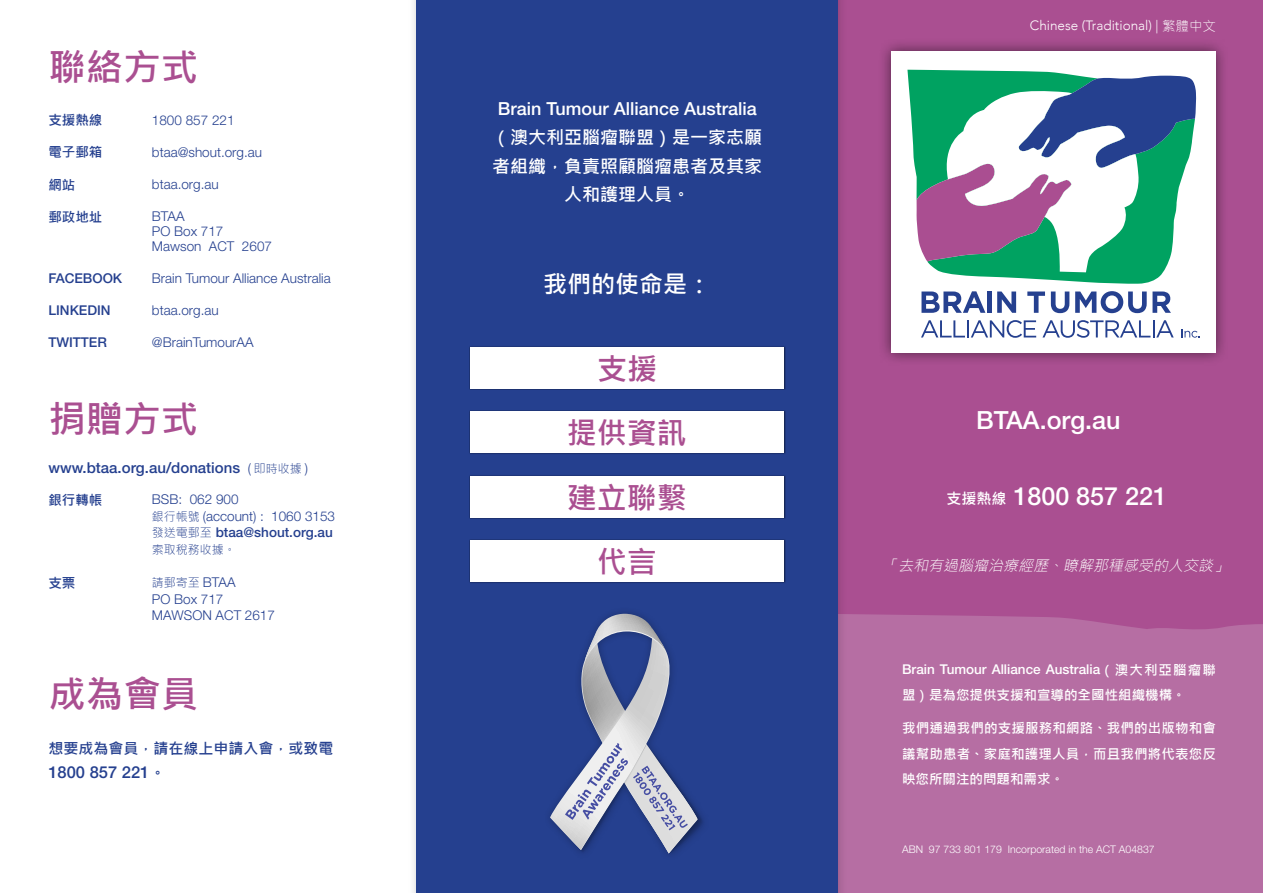
<style>
.page{position:relative;width:1263px;height:893px;background:#fff}
.page>*{position:absolute;margin:0;border:0;box-sizing:border-box;transform-origin:0 0}
.t1{font:37.5px "Microsoft Jheng Hei UI Bold";color:#aa4f91}
.t2{font:30px/64.5px "Microsoft Jheng Hei UI Bold";color:#aa4f91;text-align:center}
.t3{font:500 25.05px "Helvetica Neue LT Std";color:#fff}
.t4{font:24px "Microsoft Jheng Hei UI Bold";color:#fff}
.t5{font:18px/28.5px "Microsoft Jheng Hei UI Bold";color:#fff;text-align:center}
.t6{font:500 18px "Helvetica Neue LT Std";color:#fff}
.t7{font:500 16.5px "Helvetica Neue LT Std";color:#25408f}
.t8{font:500 15px "Helvetica Neue LT Std";color:#25408f}
.t9{font:italic 15px "Microsoft Jheng Hei UI Light";color:#fff}
.t10{font:15px "Microsoft Jheng Hei UI Bold";color:#25408f}
.t11{font:300 13.5px/15px "Helvetica Neue LT Std";color:#25408f}
.t12{font:13.5px/25.5px "Microsoft Jheng Hei UI Bold";letter-spacing:.01em;color:#fff;text-align:justify}
.t13{font:500 13.5px "Helvetica Neue LT";color:#fff}
.t14{font:300 13.5px "Avenir";color:#fff}
.t15{font:500 13.5px "Helvetica Neue LT Std";color:#25408f}
.t16{font:500 13.5px "Helvetica Neue LT";color:#25408f}
.t17{font:13.5px "Microsoft Jheng Hei UI Bold";color:#25408f}
.t18{font:12px "Microsoft Jheng Hei UI Light";color:#25408f}
.t19{font:300 10.5px "Helvetica Neue LT Std";color:#fff}
.s1{font-weight:300;font-size:13.5px}
.s2{font-family:"Microsoft Jheng Hei UI Light";font-weight:400;font-size:12px}
.s3{font-family:"Helvetica Neue LT Std";font-weight:300;font-size:13.5px}
.s4{font-family:"Microsoft Jheng Hei UI Bold";font-weight:400}
.s5{font-family:"Microsoft Jheng Hei UI Light";font-weight:400}
.s6{font-family:"Microsoft Jheng Hei UI Bold";font-weight:400;font-size:15px}
</style>
<div class="page">
<div style="left:838px;top:0;width:425px;height:893px;background:#aa4f91"></div>
<div style="left:847px;top:614px;width:416px;height:279px;background:#b66ea3"></div>
<div style="left:407px;top:0;width:440px;height:893px;background:#000;opacity:.2"></div>
<div style="left:417px;top:0;width:421px;height:893px;background:#25408f"></div>
<div style="left:878px;top:38px;width:351px;height:327px;background:#000;opacity:.53"></div>
<div style="left:891px;top:51px;width:325px;height:301px;background:#fff"></div>
<svg style="left:921px;top:320px;width:115px;height:18px"></svg>
<svg style="left:1042px;top:320px;width:132px;height:18px"></svg>
<svg style="left:1181px;top:329px;width:19px;height:9px"></svg>
<svg style="left:921px;top:291px;width:64px;height:22px"></svg>
<div style="left:987px;top:291px;width:5px;height:22px;background:#25408f"></div>
<svg style="left:997px;top:291px;width:19px;height:22px"></svg>
<svg style="left:1027px;top:291px;width:18px;height:22px"></svg>
<svg style="left:1051px;top:291px;width:18px;height:22px"></svg>
<svg style="left:1075px;top:291px;width:96px;height:22px"></svg>
<svg style="left:907px;top:70px;width:269px;height:214px"></svg>
<svg style="left:916px;top:76px;width:280px;height:196px"></svg>
<div style="left:469px;top:346px;width:317px;height:44px;background:#000;opacity:.52"></div>
<div style="left:469px;top:410px;width:317px;height:44px;background:#000;opacity:.52"></div>
<div style="left:469px;top:474px;width:317px;height:45px;background:#000;opacity:.52"></div>
<div style="left:469px;top:539px;width:317px;height:44px;background:#000;opacity:.52"></div>
<svg style="left:550px;top:614px;width:154px;height:240px"></svg>
<div style="left:471px;top:347px;width:313px;height:41px;background:#fff"></div>
<div style="left:470px;top:411px;width:313px;height:42px;background:#fff"></div>
<div style="left:470px;top:476px;width:313px;height:41px;background:#fff"></div>
<div style="left:470px;top:540px;width:313px;height:42px;background:#fff"></div>
<h1 class="t1" style="left:48px;top:44px;width:152px">聯絡方式</h1>
<p class="t17" style="left:48px;top:112px;width:55px">支援熱線</p>
<p class="t11" style="left:152px;top:112px;width:84px">1800 857 221</p>
<p class="t17" style="left:48px;top:144px;width:55px">電子郵箱</p>
<p class="t11" style="left:152px;top:144px;width:112px">btaa@shout.org.au</p>
<p class="t17" style="left:48px;top:176px;width:28px">網站</p>
<p class="t11" style="left:152px;top:176px;width:68px">btaa.org.au</p>
<p class="t17" style="left:48px;top:208px;width:55px">郵政地址</p>
<p class="t11" style="left:152px;top:208px;width:122px">BTAA<br>PO Box 717<br>Mawson ACT 2607</p>
<p class="t15" style="left:48px;top:270px;width:75px">FACEBOOK</p>
<p class="t11" style="left:152px;top:270px;width:180px">Brain Tumour Alliance Australia</p>
<p class="t15" style="left:48px;top:302px;width:64px">LINKEDIN</p>
<p class="t11" style="left:152px;top:302px;width:68px">btaa.org.au</p>
<p class="t15" style="left:48px;top:334px;width:60px">TWITTER</p>
<p class="t11" style="left:152px;top:334px;width:103px">@BrainTumourAA</p>
<h1 class="t1" style="left:48px;top:396px;width:152px">捐贈方式</h1>
<p class="t8" style="left:48px;top:459px;width:261px">www.btaa.org.au/donations <span class="s1">(</span> <span class="s2">即時收據</span> <span class="s1">)</span></p>
<p class="t17" style="left:48px;top:491px;width:55px">銀行轉帳</p>
<p class="t11" style="left:152px;top:491px;width:185px;line-height:16.5px">BSB: 062 900<br><span class="s2">銀行帳號</span> (account) : 1060 3153</p>
<p class="t16" style="left:152px;top:524px;width:182px"><span class="s2">發送電郵至</span> btaa@shout.org.au</p>
<p class="t18" style="left:152px;top:542px;width:85px">索取稅務收據。</p>
<p class="t17" style="left:48px;top:574px;width:28px">支票</p>
<p class="t18" style="left:152px;top:575px;width:85px">請郵寄至 <span class="s3">BTAA</span></p>
<p class="t11" style="left:152px;top:590px;width:124px;line-height:16.5px">PO Box 717<br>MAWSON ACT 2617</p>
<h1 class="t1" style="left:48px;top:670px;width:152px">成為會員</h1>
<p class="t10" style="left:48px;top:739px;width:286px">想要成為會員，請在線上申請入會，或致電</p>
<p class="t7" style="left:48px;top:762px;width:119px">1800 857 221<span class="s4">。</span></p>
<h3 class="t6" style="left:498px;top:98px;width:261px">Brain Tumour Alliance Australia</h3>
<h3 class="t5" style="left:492px;top:124px;width:271px">（澳大利亞腦瘤聯盟）是一家志願者組織，負責照顧腦瘤患者及其家人和護理人員。</h3>
<h3 class="t4" style="left:543px;top:269px;width:169px">我們的使命是：</h3>
<h2 class="t2" style="left:567px;top:336px;width:121px">支援<br>提供資訊建立聯繫代言</h2>
<p class="t14" style="left:1030px;top:17px;width:188px">Chinese (Traditional) | <span class="s5">繁體中文</span></p>
<h3 class="t3" style="left:976px;top:406px;width:146px">BTAA.org.au</h3>
<h3 class="t3" style="left:946px;top:481px;width:222px"><span class="s6">支援熱線</span> 1800 857 221</h3>
<p class="t9" style="left:883px;top:556px;width:350px">「去和有過腦瘤治療經歷、瞭解那種感受的人交談」</p>
<p class="t13" style="left:902px;top:661px;width:315px">Brain Tumour Alliance Australia<span class="s4">（澳大利亞腦瘤聯</span></p>
<p class="t12" style="left:902px;top:683px;width:285px">盟）是為您提供支援和宣導的全國性組織機構。</p>
<p class="t12" style="left:902px;top:716px;width:315px">我們通過我們的支援服務和網路、我們的出版物和會議幫助患者、家庭和護理人員，而且我們將代表您反映您所關注的問題和需求。</p>
<p class="t19" style="left:902px;top:842px;width:254px">ABN 97 733 801 179 Incorporated in the ACT A04837</p>
</div>
